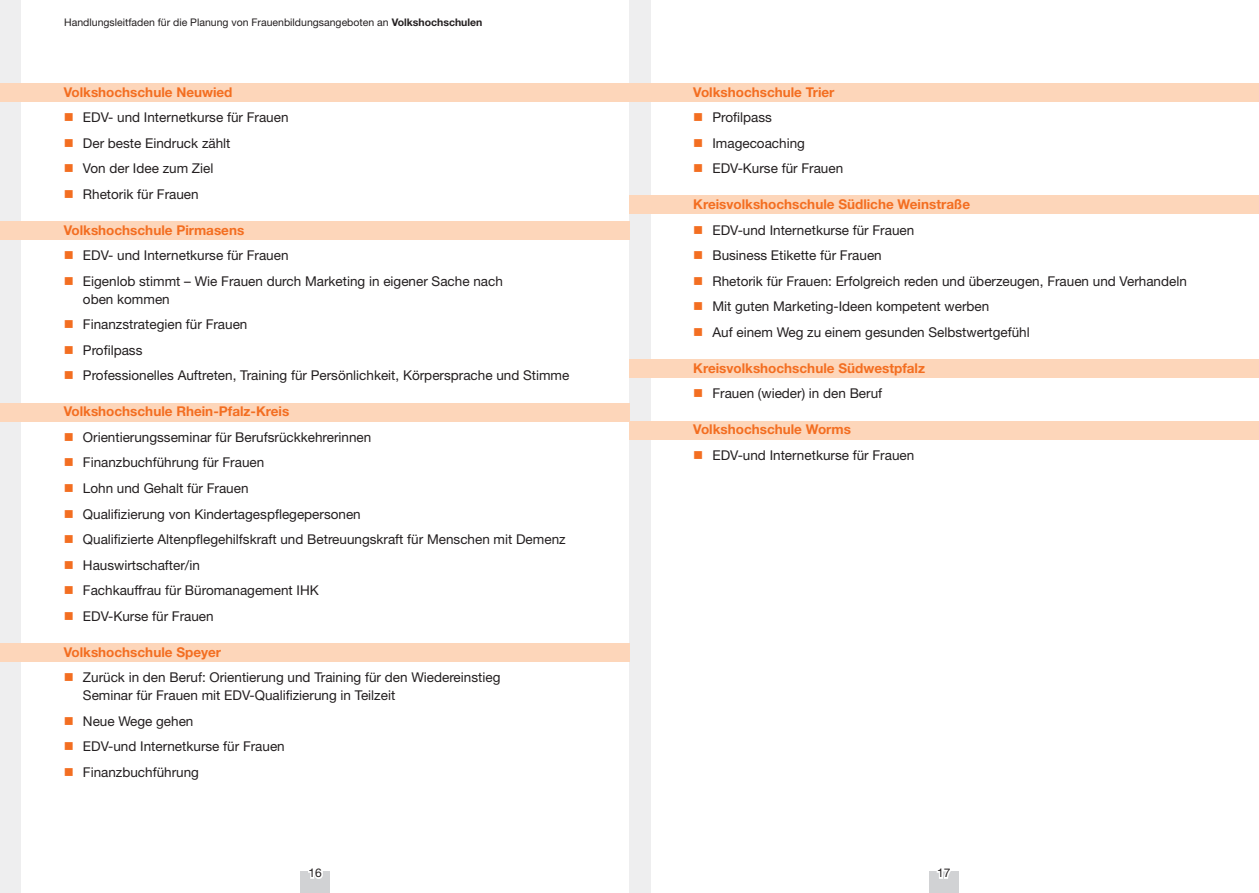
<style>
.page{position:relative;width:1259px;height:893px;background:#fff}
.page>*{position:absolute;margin:0;border:0;box-sizing:border-box;transform-origin:0 0}
.t1{font:13.5px/18px "Helvetica Neue";color:#231f20}
.t2{font:700 13.5px "Helvetica Neue";color:#f36e21}
.t3{font:12px "Helvetica Neue";color:#231f20}
.t4{font:10.5px "Helvetica Neue";color:#231f20}
.s1{font-weight:700}
.s2{color:#f36e21}
</style>
<div class="page">
<div style="left:300px;top:872px;width:30px;height:21px;background:#d1d2d4"></div>
<div style="left:929px;top:872px;width:30px;height:21px;background:#d1d2d4"></div>
<svg style="left:306px;top:871px;width:18px;height:8px"></svg>
<svg style="left:935px;top:871px;width:21px;height:8px"></svg>
<div style="left:0;top:0;width:21px;height:893px;background:#eeeeef"></div>
<div style="left:629px;top:0;width:22px;height:893px;background:#eeeeef"></div>
<div style="left:0;top:83px;width:629px;height:19px;background:#fdd6ba"></div>
<div style="left:629px;top:83px;width:630px;height:19px;background:#fdd6ba"></div>
<div style="left:629px;top:196px;width:630px;height:18px;background:#fdd6ba"></div>
<div style="left:629px;top:359px;width:630px;height:19px;background:#fdd6ba"></div>
<div style="left:629px;top:421px;width:630px;height:18px;background:#fdd6ba"></div>
<div style="left:0;top:222px;width:629px;height:18px;background:#fdd6ba"></div>
<div style="left:0;top:403px;width:629px;height:19px;background:#fdd6ba"></div>
<div style="left:0;top:643px;width:629px;height:18px;background:#fdd6ba"></div>
<p class="t4" style="left:64px;top:16px;width:420px">Handlungsleitfaden für die Planung von Frauenbildungsangeboten an <span class="s1">Volkshochschulen</span></p>
<p class="t2" style="left:64px;top:84px;width:170px">Volkshochschule Neuwied</p>
<p class="t1" style="left:64px;top:108px;width:226px"><span class="s2">■</span> EDV- und Internetkurse für Frauen</p>
<p class="t1" style="left:64px;top:134px;width:168px"><span class="s2">■</span> Der beste Eindruck zählt</p>
<p class="t1" style="left:64px;top:159px;width:151px"><span class="s2">■</span> Von der Idee zum Ziel</p>
<p class="t1" style="left:64px;top:185px;width:136px"><span class="s2">■</span> Rhetorik für Frauen</p>
<p class="t2" style="left:64px;top:222px;width:182px">Volkshochschule Pirmasens</p>
<p class="t1" style="left:64px;top:246px;width:226px"><span class="s2">■</span> EDV- und Internetkurse für Frauen</p>
<p class="t1" style="left:83px;top:272px;width:421px;text-indent:-19px"><span class="s2">■</span> Eigenlob stimmt – Wie Frauen durch Marketing in eigener Sache nach oben kommen</p>
<p class="t1" style="left:64px;top:315px;width:185px"><span class="s2">■</span> Finanzstrategien für Frauen</p>
<p class="t1" style="left:64px;top:341px;width:80px"><span class="s2">■</span> Profilpass</p>
<p class="t1" style="left:64px;top:366px;width:507px"><span class="s2">■</span> Professionelles Auftreten, Training für Persönlichkeit, Körpersprache und Stimme</p>
<p class="t2" style="left:64px;top:403px;width:227px">Volkshochschule Rhein-Pfalz-Kreis</p>
<p class="t1" style="left:64px;top:428px;width:309px"><span class="s2">■</span> Orientierungsseminar für Berufsrückkehrerinnen</p>
<p class="t1" style="left:64px;top:453px;width:202px"><span class="s2">■</span> Finanzbuchführung für Frauen</p>
<p class="t1" style="left:64px;top:479px;width:186px"><span class="s2">■</span> Lohn und Gehalt für Frauen</p>
<p class="t1" style="left:64px;top:504px;width:298px"><span class="s2">■</span> Qualifizierung von Kindertagespflegepersonen</p>
<p class="t1" style="left:64px;top:530px;width:503px"><span class="s2">■</span> Qualifizierte Altenpflegehilfskraft und Betreuungskraft für Menschen mit Demenz</p>
<p class="t1" style="left:64px;top:555px;width:138px"><span class="s2">■</span> Hauswirtschafter/in</p>
<p class="t1" style="left:64px;top:581px;width:256px"><span class="s2">■</span> Fachkauffrau für Büromanagement IHK</p>
<p class="t1" style="left:64px;top:606px;width:151px"><span class="s2">■</span> EDV-Kurse für Frauen</p>
<p class="t2" style="left:64px;top:643px;width:159px">Volkshochschule Speyer</p>
<p class="t1" style="left:83px;top:668px;width:419px;text-indent:-19px"><span class="s2">■</span> Zurück in den Beruf: Orientierung und Training für den Wiedereinstieg<br>Seminar für Frauen mit EDV-Qualifizierung in Teilzeit</p>
<p class="t1" style="left:64px;top:711px;width:131px"><span class="s2">■</span> Neue Wege gehen</p>
<p class="t1" style="left:64px;top:737px;width:222px"><span class="s2">■</span> EDV-und Internetkurse für Frauen</p>
<p class="t1" style="left:64px;top:762px;width:137px"><span class="s2">■</span> Finanzbuchführung</p>
<p class="t2" style="left:693px;top:84px;width:143px">Volkshochschule Trier</p>
<p class="t1" style="left:693px;top:108px;width:80px"><span class="s2">■</span> Profilpass</p>
<p class="t1" style="left:693px;top:134px;width:113px"><span class="s2">■</span> Imagecoaching</p>
<p class="t1" style="left:693px;top:159px;width:151px"><span class="s2">■</span> EDV-Kurse für Frauen</p>
<p class="t2" style="left:693px;top:196px;width:278px">Kreisvolkshochschule Südliche Weinstraße</p>
<p class="t1" style="left:693px;top:221px;width:222px"><span class="s2">■</span> EDV-und Internetkurse für Frauen</p>
<p class="t1" style="left:693px;top:246px;width:190px"><span class="s2">■</span> Business Etikette für Frauen</p>
<p class="t1" style="left:693px;top:272px;width:495px"><span class="s2">■</span> Rhetorik für Frauen: Erfolgreich reden und überzeugen, Frauen und Verhandeln</p>
<p class="t1" style="left:693px;top:297px;width:297px"><span class="s2">■</span> Mit guten Marketing-Ideen kompetent werben</p>
<p class="t1" style="left:693px;top:323px;width:338px"><span class="s2">■</span> Auf einem Weg zu einem gesunden Selbstwertgefühl</p>
<p class="t2" style="left:693px;top:360px;width:233px">Kreisvolkshochschule Südwestpfalz</p>
<p class="t1" style="left:693px;top:384px;width:190px"><span class="s2">■</span> Frauen (wieder) in den Beruf</p>
<p class="t2" style="left:693px;top:421px;width:159px">Volkshochschule Worms</p>
<p class="t1" style="left:693px;top:446px;width:222px"><span class="s2">■</span> EDV-und Internetkurse für Frauen</p>
<p class="t3" style="left:308px;top:866px;width:15px">16</p>
<p class="t3" style="left:937px;top:866px;width:15px">17</p>
</div>
